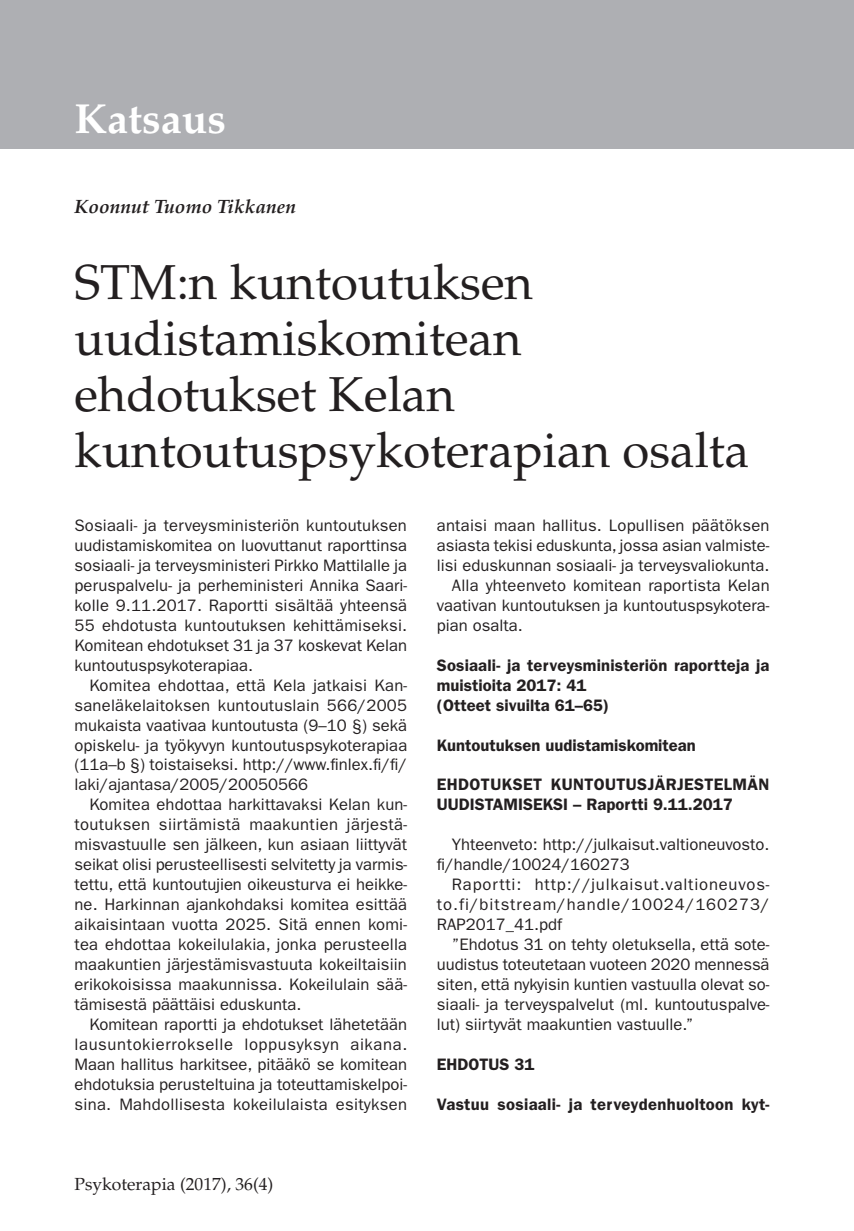
<style>
.page{position:relative;width:854px;height:1231px;background:#fff}
.page>*{position:absolute;margin:0;border:0;box-sizing:border-box;transform-origin:0 0}
.Otsikko{font:49px/56px "Palatino";color:#231f20}
.Otsikko_Pääkirjoitus{font:700 42px "Palatino";color:#fff}
.Kirjoittaja{font:italic 700 19.25px "Palatino";color:#231f20}
.t1{font:17.5px "Palatino";color:#231f20}
.Leipä{font:16.62px/19.9px "ITC Franklin Gothic Std";color:#231f20;text-align:justify}
.Leipä_Eka{font:16.62px/19.9px "ITC Franklin Gothic Std";color:#231f20;text-align:justify}
.Leipä_Eka-2{font:600 16.62px/19.9px "ITC Franklin Gothic Std";letter-spacing:.01em;color:#231f20}
.Väliotsikko{font:600 16.62px "ITC Franklin Gothic Std";color:#231f20}
</style>
<div class="page">
<div style="left:0;top:0;width:853px;height:149px;background:#aeafb3"></div>
<p class="Otsikko_Pääkirjoitus" style="left:74px;top:94px;width:153px">Katsaus</p>
<p class="Kirjoittaja" style="left:74px;top:195px;width:223px">Koonnut Tuomo Tikkanen</p>
<p class="Otsikko" style="left:74px;top:255px;width:676px">STM:n kuntoutuksen uudistamiskomitean ehdotukset Kelan kuntoutuspsykoterapian osalta</p>
<p class="Leipä_Eka" style="left:74px;top:515px;width:334px">Sosiaali- ja terveysministeriön kuntoutuksen uudistamiskomitea on luovuttanut raporttinsa sosiaali- ja terveysministeri Pirkko Mattilalle ja peruspalvelu- ja perheministeri Annika Saari&shy;kolle 9.11.2017. Raportti sisältää yhteensä 55 ehdotusta kuntoutuksen kehittämiseksi.<br>Komitean ehdotukset 31 ja 37 koskevat Kelan kuntoutuspsykoterapiaa.</p>
<p class="Leipä" style="left:74px;top:675px;width:334px;text-indent:15px">Komitea ehdottaa, että Kela jatkaisi Kan&shy;saneläkelaitoksen kuntoutuslain 566/2005 mukaista vaativaa kuntoutusta (9–10 §) sekä opiskelu- ja työkyvyn kuntoutuspsykoterapiaa (11a–b §) toistaiseksi. http://www.finlex.fi/fi/ laki/ajantasa/2005/20050566</p>
<p class="Leipä" style="left:74px;top:794px;width:334px;text-indent:15px">Komitea ehdottaa harkittavaksi Kelan kun&shy;toutuksen siirtämistä maakuntien järjestä&shy;misvastuulle sen jälkeen, kun asiaan liittyvät seikat olisi perusteellisesti selvitetty ja varmis&shy;tettu, että kuntoutujien oikeusturva ei heikke&shy;ne. Harkinnan ajankohdaksi komitea esittää aikaisintaan vuotta 2025. Sitä ennen komi&shy;tea ehdottaa kokeilulakia, jonka perusteella maakuntien järjestämisvastuuta kokeiltaisiin erikokoisissa maakunnissa. Kokeilulain sää&shy;tämisestä päättäisi eduskunta.</p>
<p class="Leipä" style="left:74px;top:1014px;width:334px;text-indent:15px">Komitean raportti ja ehdotukset lähetetään lausuntokierrokselle loppusyksyn aikana.<br>Maan hallitus harkitsee, pitääkö se komitean ehdotuksia perusteltuina ja toteuttamiskelpoi&shy;sina. Mahdollisesta kokeilulaista esityksen</p>
<p class="Leipä" style="left:437px;top:515px;width:334px">antaisi maan hallitus. Lopullisen päätöksen asiasta tekisi eduskunta, jossa asian valmiste&shy;lisi eduskunnan sosiaali- ja terveysvaliokunta.</p>
<p class="Leipä" style="left:437px;top:575px;width:334px;text-indent:15px">Alla yhteenveto komitean raportista Kelan vaativan kuntoutuksen ja kuntoutuspsykotera&shy;pian osalta.</p>
<p class="Leipä_Eka-2" style="left:437px;top:655px;width:334px">Sosiaali- ja terveysministeriön raportteja ja muistioita 2017: 41</p>
<p class="Leipä_Eka-2" style="left:437px;top:695px;width:174px">(Otteet sivuilta 61–65)</p>
<p class="Leipä_Eka-2" style="left:437px;top:734px;width:260px">Kuntoutuksen uudistamiskomitean</p>
<p class="Leipä_Eka-2" style="left:437px;top:774px;width:334px">EHDOTUKSET KUNTOUTUSJÄRJESTELMÄN<br>UUDISTAMISEKSI – Raportti 9.11.2017</p>
<p class="Leipä" style="left:437px;top:834px;width:334px;text-indent:15px">Yhteenveto: http://julkaisut.valtioneuvosto. fi/handle/10024/160273</p>
<p class="Leipä" style="left:437px;top:874px;width:334px;text-indent:15px">Raportti: http://julkaisut.valtioneuvos&shy;to.fi/bitstream/handle/10024/160273/ RAP2017_41.pdf</p>
<p class="Leipä" style="left:437px;top:934px;width:334px;text-indent:15px">”Ehdotus 31 on tehty oletuksella, että sote&shy;uudistus toteutetaan vuoteen 2020 mennessä siten, että nykyisin kuntien vastuulla olevat so&shy;siaali- ja terveyspalvelut (ml. kuntoutuspalve&shy;lut) siirtyvät maakuntien vastuulle.”</p>
<p class="Väliotsikko" style="left:437px;top:1054px;width:99px">EHDOTUS 31</p>
<p class="Leipä_Eka-2" style="left:437px;top:1094px;width:334px">Vastuu sosiaali- ja terveydenhuoltoon kyt-</p>
<p class="t1" style="left:74px;top:1173px;width:200px">Psykoterapia (2017), 36(4)</p>
</div>
